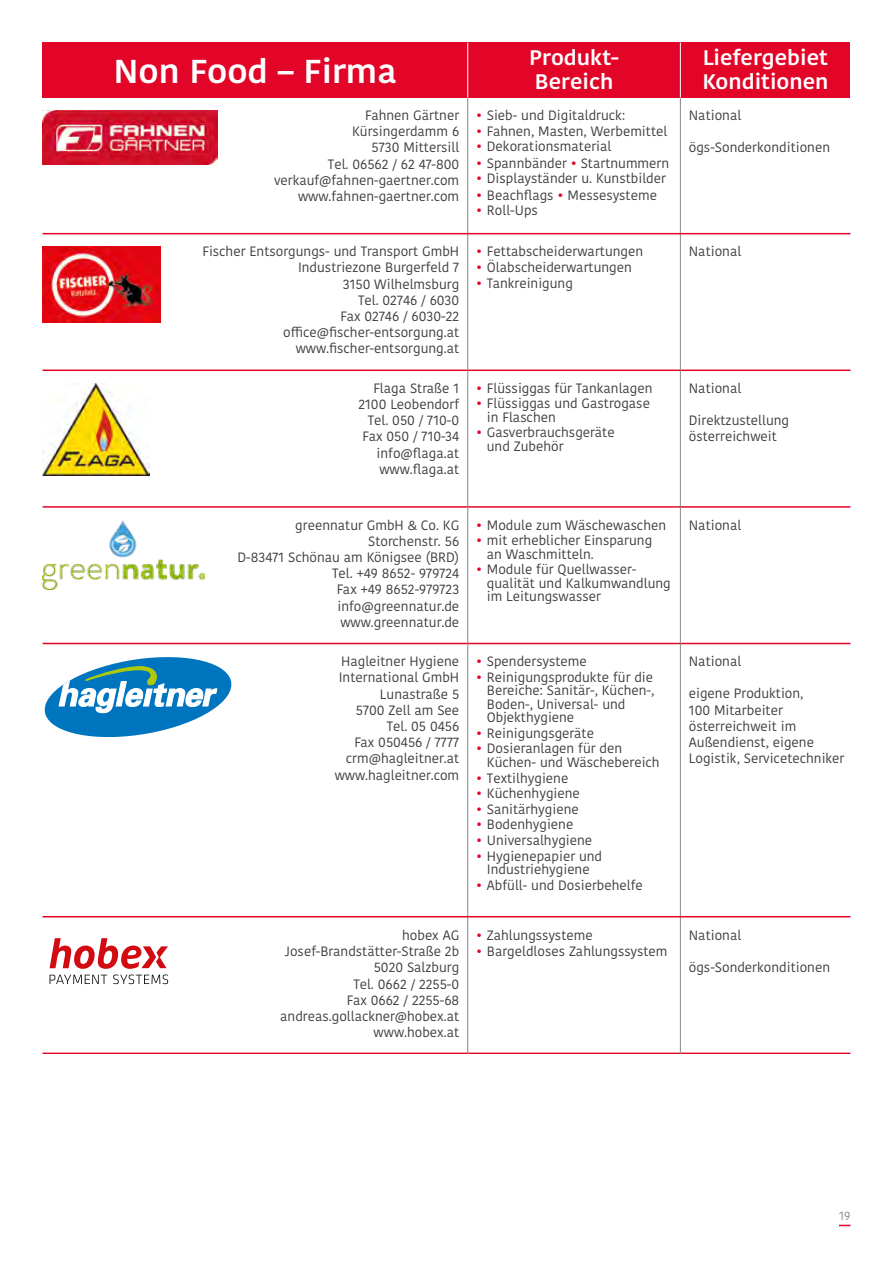
<style>
.page{position:relative;width:893px;height:1263px;background:#fff}
.page>*{position:absolute;margin:0;border:0;box-sizing:border-box;transform-origin:0 0}
.t1{font:600 33px "Kohinoor Bangla";color:#fff;scale:1.06 1}
.t2{font:600 21px/24px "Kohinoor Bangla";color:#fff;scale:1.06 1}
.t3{font:13.5px/16.2px "Kohinoor Bangla";color:#3c3c3b}
.t4{font:12px "Kohinoor Bangla";color:#878787}
.s1{color:#e20528}
</style>
<div class="page">
<div style="left:43px;top:43px;width:807px;height:55px;background:#e20528"></div>
<hr style="left:467px;top:43px;width:1px;height:55px;background:#fff">
<hr style="left:680px;top:43px;width:1px;height:55px;background:#fff">
<hr style="left:43px;top:369px;width:807px;height:2px;background:#e20528">
<hr style="left:43px;top:506px;width:807px;height:2px;background:#e20528">
<hr style="left:43px;top:643px;width:807px;height:1px;background:#e20528">
<hr style="left:43px;top:1052px;width:807px;height:2px;background:#e20528">
<hr style="left:467px;top:98px;width:1px;height:1093px;background:#878787">
<hr style="left:680px;top:98px;width:1px;height:1093px;background:#878787">
<hr style="left:43px;top:233px;width:807px;height:1px;background:#e20528">
<hr style="left:43px;top:916px;width:807px;height:1px;background:#e20528">
<img style="left:43px;top:247px;width:118px;height:76px">
<img style="left:43px;top:383px;width:107px;height:93px">
<img style="left:43px;top:520px;width:161px;height:70px">
<div style="left:0;top:1054px;width:893px;height:151px;background:#fff"></div>
<img style="left:43px;top:111px;width:174px;height:54px">
<svg style="left:44px;top:657px;width:188px;height:81px"></svg>
<svg style="left:50px;top:938px;width:118px;height:46px"></svg>
<h1 class="t1" style="left:113px;top:43px;width:269px">Non Food – Firma</h1>
<h2 class="t2" style="left:529px;top:44px;width:86px">Produkt-<br>Bereich</h2>
<h2 class="t2" style="left:702px;top:44px;width:121px">Liefergebiet<br>Konditionen</h2>
<p class="t3" style="left:274px;top:107px;width:187px;text-align:right">Fahnen Gärtner<br>Kürsingerdamm 6<br>5730 Mittersill<br>Tel. 06562 / 62 47-800 verkauf@fahnen-gaertner.com www.fahnen-gaertner.com</p>
<p class="t3" style="left:476px;top:107px;width:150px"><span class="s1">•</span> Sieb- und Digitaldruck:</p>
<p class="t3" style="left:476px;top:122px;width:193px"><span class="s1">•</span> Fahnen, Masten, Werbemittel</p>
<p class="t3" style="left:476px;top:138px;width:137px"><span class="s1">•</span> Dekorationsmaterial</p>
<p class="t3" style="left:476px;top:154px;width:194px"><span class="s1">•</span> Spannbänder <span class="s1">•</span> Startnummern</p>
<p class="t3" style="left:476px;top:170px;width:191px"><span class="s1">•</span> Displayständer u. Kunstbilder</p>
<p class="t3" style="left:476px;top:186px;width:182px"><span class="s1">•</span> Beachflags <span class="s1">•</span> Messesysteme</p>
<p class="t3" style="left:476px;top:202px;width:63px"><span class="s1">•</span> Roll-Ups</p>
<p class="t3" style="left:202px;top:243px;width:258px;text-align:right">Fischer Entsorgungs- und Transport GmbH<br>Industriezone Burgerfeld 7<br>3150 Wilhelmsburg<br>Tel. 02746 / 6030<br>Fax 02746 / 6030-22 office@fischer-entsorgung.at www.fischer-entsorgung.at</p>
<p class="t3" style="left:476px;top:243px;width:168px"><span class="s1">•</span> Fettabscheiderwartungen</p>
<p class="t3" style="left:476px;top:259px;width:157px"><span class="s1">•</span> Ölabscheiderwartungen</p>
<p class="t3" style="left:476px;top:274px;width:98px"><span class="s1">•</span> Tankreinigung</p>
<p class="t3" style="left:358px;top:380px;width:102px;text-align:right">Flaga Straße 1<br>2100 Leobendorf<br>Tel. 050 / 710-0<br>Fax 050 / 710-34 info@flaga.at www.flaga.at</p>
<p class="t3" style="left:476px;top:380px;width:178px"><span class="s1">•</span> Flüssiggas für Tankanlagen</p>
<p class="t3" style="left:487px;top:397px;width:165px;line-height:13.5px;text-indent:-11px"><span class="s1">•</span> Flüssiggas und Gastrogase in Flaschen</p>
<p class="t3" style="left:487px;top:426px;width:129px;line-height:13.5px;text-indent:-11px"><span class="s1">•</span> Gasverbrauchsgeräte und Zubehör</p>
<p class="t3" style="left:237px;top:516px;width:223px;text-align:right">greennatur GmbH &amp; Co. KG<br>Storchenstr. 56<br>D-83471 Schönau am Königsee (BRD)<br>Tel. +49 8652- 979724<br>Fax +49 8652-979723 info@greennatur.de www.greennatur.de</p>
<p class="t3" style="left:476px;top:516px;width:191px"><span class="s1">•</span> Module zum Wäschewaschen</p>
<p class="t3" style="left:487px;top:533px;width:167px;line-height:13.5px;text-indent:-11px"><span class="s1">•</span> mit erheblicher Einsparung an Waschmitteln.</p>
<p class="t3" style="left:487px;top:563px;width:185px;line-height:13.5px;text-indent:-11px"><span class="s1">•</span> Module für Quellwasser&shy;qualität und Kalkumwandlung im Leitungswasser</p>
<p class="t3" style="left:335px;top:653px;width:126px;text-align:right">Hagleitner Hygiene<br>International GmbH<br>Lunastraße 5<br>5700 Zell am See<br>Tel. 05 0456<br>Fax 050456 / 7777 crm@hagleitner.at www.hagleitner.com</p>
<p class="t3" style="left:476px;top:653px;width:112px"><span class="s1">•</span> Spendersysteme</p>
<p class="t3" style="left:487px;top:670px;width:169px;line-height:13.5px;text-indent:-11px"><span class="s1">•</span> Reinigungsprodukte für die<br>Bereiche: Sanitär-, Küchen-,<br>Boden-, Universal- und<br>Objekthygiene</p>
<p class="t3" style="left:476px;top:725px;width:119px"><span class="s1">•</span> Reinigungsgeräte</p>
<p class="t3" style="left:487px;top:742px;width:174px;line-height:13.5px;text-indent:-11px"><span class="s1">•</span> Dosieranlagen für den<br>Küchen- und Wäschebereich</p>
<p class="t3" style="left:476px;top:769px;width:94px"><span class="s1">•</span> Textilhygiene</p>
<p class="t3" style="left:476px;top:785px;width:105px"><span class="s1">•</span> Küchenhygiene</p>
<p class="t3" style="left:476px;top:801px;width:104px"><span class="s1">•</span> Sanitärhygiene</p>
<p class="t3" style="left:476px;top:816px;width:99px"><span class="s1">•</span> Bodenhygiene</p>
<p class="t3" style="left:476px;top:832px;width:117px"><span class="s1">•</span> Universalhygiene</p>
<p class="t3" style="left:476px;top:849px;width:127px;line-height:13.5px;text-align:center"><span class="s1">•</span> Hygienepapier und<br>Industriehygiene</p>
<p class="t3" style="left:476px;top:877px;width:168px"><span class="s1">•</span> Abfüll- und Dosierbehelfe</p>
<p class="t3" style="left:280px;top:927px;width:181px;text-align:right">hobex AG<br>Josef-Brandstätter-Straße 2b<br>5020 Salzburg<br>Tel. 0662 / 2255-0<br>Fax 0662 / 2255-68 andreas.gollackner@hobex.at www.hobex.at</p>
<p class="t3" style="left:476px;top:927px;width:118px"><span class="s1">•</span> Zahlungssysteme</p>
<p class="t3" style="left:476px;top:942px;width:193px"><span class="s1">•</span> Bargeldloses Zahlungssystem</p>
<p class="t3" style="left:689px;top:107px;width:54px">National</p>
<p class="t3" style="left:689px;top:139px;width:143px">ögs-Sonderkonditionen</p>
<p class="t3" style="left:689px;top:243px;width:54px">National</p>
<p class="t3" style="left:689px;top:380px;width:54px">National</p>
<p class="t3" style="left:689px;top:412px;width:102px">Direktzustellung österreichweit</p>
<p class="t3" style="left:689px;top:516px;width:54px">National</p>
<p class="t3" style="left:689px;top:653px;width:54px">National</p>
<p class="t3" style="left:689px;top:685px;width:157px">eigene Produktion,<br>100 Mitarbeiter österreichweit im<br>Außendienst, eigene<br>Logistik, Servicetechniker</p>
<p class="t3" style="left:689px;top:927px;width:54px">National</p>
<p class="t3" style="left:689px;top:959px;width:143px">ögs-Sonderkonditionen</p>
<p class="t4" style="left:839px;top:1207px;width:13px">19</p>
</div>
